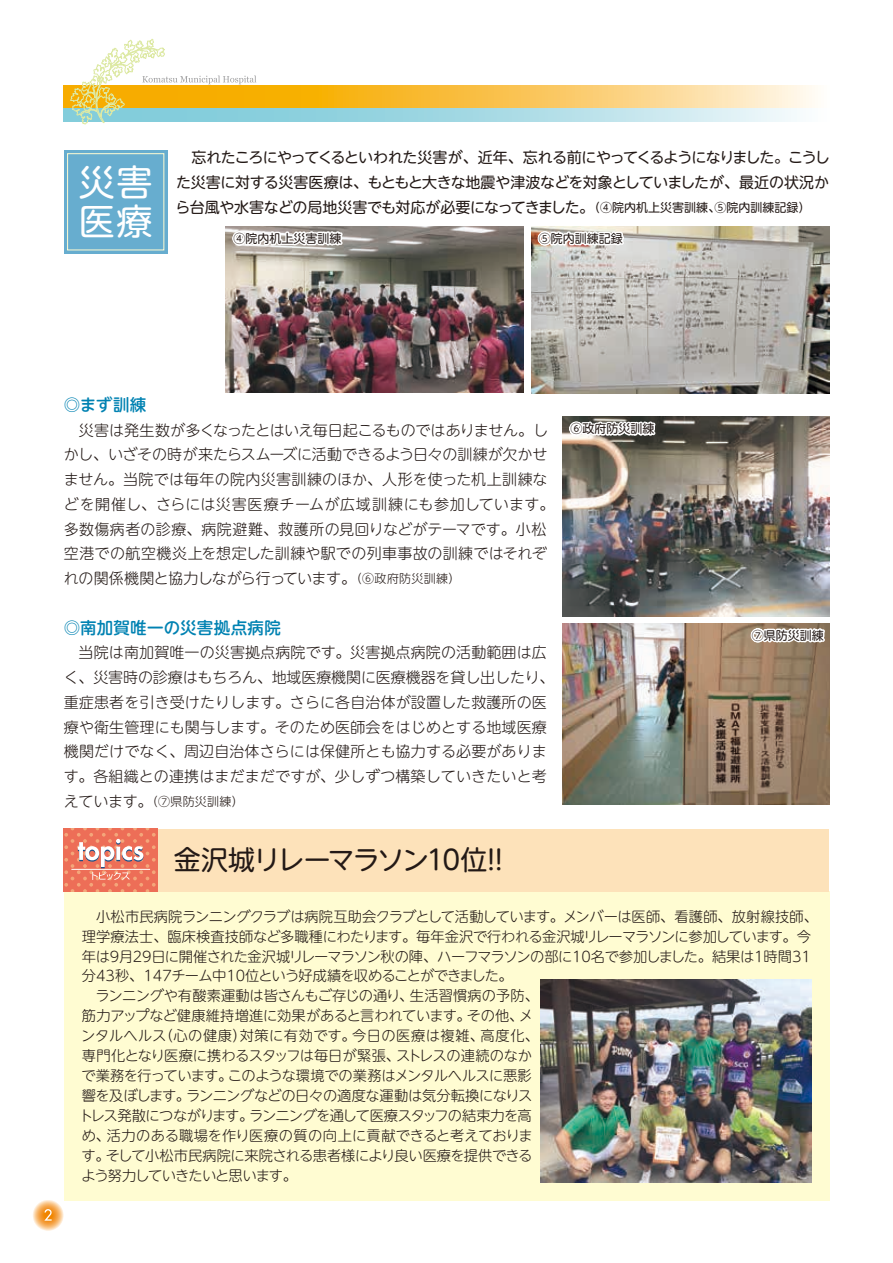
<style>
.page{position:relative;width:893px;height:1263px;background:#fff}
.page>*{position:absolute;margin:0;border:0;box-sizing:border-box;transform-origin:0 0}
.t1{font:36px/39px "UD Shin M Go Pro";color:#fff}
.t2{font:27px "UD Shin M Go Pro";letter-spacing:-.075em;color:#231916}
.t3{font:500 16.5px "UD Shin M Go Pro";letter-spacing:.015em;color:#0082b2}
.t4{font:300 15px/24.8px "UD Shin M Go Pro";letter-spacing:.01em;color:#231916}
.t5{font:15px/24.8px "UD Shin M Go Pro";letter-spacing:-.025em;color:#231916;text-align:justify}
.t6{font:300 14.25px/20px "UD Shin M Go Pro";letter-spacing:-.025em;color:#231916}
.t7{font:12px "UD Shin M Go Pro";color:#231916}
.t8{font:300 12px "UD Shin M Go Pro";letter-spacing:.025em;color:#231916}
.s1{font-size:12px}
.s2{font-size:15px}
</style>
<div class="page">
<svg style="left:64px;top:108px;width:733px;height:13px;background:#b2dfe8"></svg>
<svg style="left:64px;top:85px;width:751px;height:23px;background:#faca62"></svg>
<svg style="left:70px;top:38px;width:186px;height:87px"></svg>
<svg style="left:32px;top:1199px;width:32px;height:32px"></svg>
<svg style="left:44px;top:1209px;width:8px;height:12px"></svg>
<div style="left:64px;top:891px;width:765px;height:309px;background:#fffcd2"></div>
<div style="left:64px;top:150px;width:103px;height:104px;background:#67adcf"></div>
<div style="left:67px;top:153px;width:97px;height:97px;border:1px solid #fffcd2"></div>
<img style="left:226px;top:227px;width:297px;height:166px">
<svg style="left:231px;top:226px;width:113px;height:50px"></svg>
<img style="left:531px;top:227px;width:298px;height:166px">
<svg style="left:536px;top:226px;width:90px;height:50px"></svg>
<img style="left:563px;top:623px;width:266px;height:182px">
<svg style="left:749px;top:623px;width:77px;height:50px"></svg>
<img style="left:563px;top:417px;width:266px;height:200px">
<svg style="left:568px;top:416px;width:89px;height:50px"></svg>
<div style="left:158px;top:829px;width:671px;height:62px;background:#fde2ba"></div>
<svg style="left:64px;top:829px;width:94px;height:62px;background:#ed755b"></svg>
<hr style="left:71px;top:869px;width:79px;height:1px;background:#fff">
<svg style="left:78px;top:839px;width:65px;height:41px"></svg>
<img style="left:541px;top:980px;width:270px;height:202px">
<h1 class="t1" style="left:79px;top:161px;width:75px">災害医療</h1>
<p class="t5" style="left:176px;top:144px;width:656px">　忘れたころにやってくるといわれた災害が、近年、忘れる前にやってくるようになりました。こうした災害に対する災害医療は、もともと大きな地震や津波などを対象としていましたが、最近の状況から台風や水害などの局地災害でも対応が必要になってきました。<span class="s1">（④院内机上災害訓練、⑤院内訓練記録）</span></p>
<p class="t7" style="left:234px;top:229px;width:109px">④院内机上災害訓練</p>
<p class="t7" style="left:539px;top:229px;width:85px">⑤院内訓練記録</p>
<p class="t3" style="left:64px;top:391px;width:84px">◎まず訓練</p>
<p class="t4" style="left:64px;top:417px;width:492px">　災害は発生数が多くなったとはいえ毎日起こるものではありません。しかし、いざその時が来たらスムーズに活動できるよう日々の訓練が欠かせません。当院では毎年の院内災害訓練のほか、人形を使った机上訓練などを開催し、さらには災害医療チームが広域訓練にも参加しています。多数傷病者の診療、病院避難、救護所の見回りなどがテーマです。小松空港での航空機炎上を想定した訓練や駅での列車事故の訓練ではそれぞれの関係機関と協力しながら行っています。<span class="s1">（⑥政府防災訓練）</span></p>
<p class="t3" style="left:64px;top:614px;width:218px">◎南加賀唯一の災害拠点病院</p>
<p class="t4" style="left:64px;top:639px;width:492px">　当院は南加賀唯一の災害拠点病院です。災害拠点病院の活動範囲は広く、災害時の診療はもちろん、地域医療機関に医療機器を貸し出したり、重症患者を引き受けたりします。さらに各自治体が設置した救護所の医療や衛生管理にも関与します。そのため医師会をはじめとする地域医療機関だけでなく、周辺自治体さらには保健所とも協力する必要があります。各組織との連携はまだまだですが、少しずつ構築していきたいと考</p>
<p class="t8" style="left:64px;top:791px;width:181px"><span class="s2">えています。</span>（⑦県防災訓練）</p>
<p class="t7" style="left:570px;top:419px;width:85px">⑥政府防災訓練</p>
<p class="t7" style="left:752px;top:626px;width:74px">⑦県防災訓練</p>
<h2 class="t2" style="left:174px;top:837px;width:331px">金沢城リレーマラソン10位!!</h2>
<p class="t6" style="left:79px;top:905px;width:740px">　小松市民病院ランニングクラブは病院互助会クラブとして活動しています。メンバーは医師、看護師、放射線技師、理学療法士、臨床検査技師など多職種にわたります。毎年金沢で行われる金沢城リレーマラソンに参加しています。今年は9月29日に開催された金沢城リレーマラソン秋の陣、ハーフマラソンの部に10名で参加しました。結果は1時間31分43秒、147チーム中10位という好成績を収めることができました。<br>　ランニングや有酸素運動は皆さんもご存じの通り、生活習慣病の予防、<br>筋力アップなど健康維持増進に効果があると言われています。その他、メ<br>ンタルヘルス（心の健康）対策に有効です。今日の医療は複雑、高度化、<br>専門化となり医療に携わるスタッフは毎日が緊張、ストレスの連続のなか<br>で業務を行っています。このような環境での業務はメンタルヘルスに悪影<br>響を及ぼします。ランニングなどの日々の適度な運動は気分転換になりス<br>トレス発散につながります。ランニングを通して医療スタッフの結束力を高<br>め、活力のある職場を作り医療の質の向上に貢献できると考えておりま<br>す。そして小松市民病院に来院される患者様により良い医療を提供できる<br>よう努力していきたいと思います。</p>
</div>
